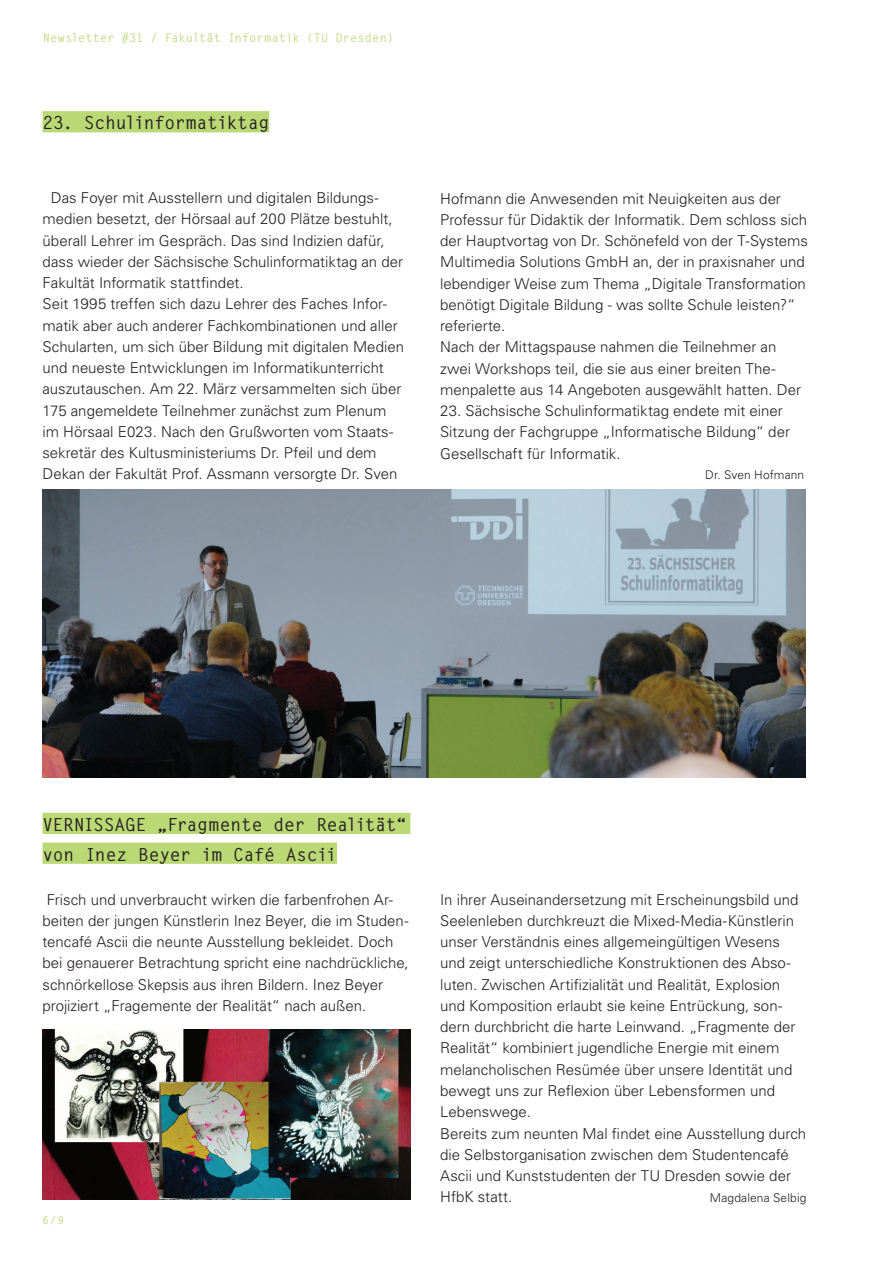
<style>
.page{position:relative;width:893px;height:1263px;background:#fff}
.page>*{position:absolute;margin:0;border:0;box-sizing:border-box;transform-origin:0 0}
.t1{font:700 18px/29.7px "Letter Gothic Std";letter-spacing:-.025em;color:#231f20}
.t2{font:300 15px/21.3px "Univers LT Std";color:#231f20}
.t3{font:700 12px "Letter Gothic Std";letter-spacing:.005em;color:#c1db82}
.t4{font:300 12px "Univers LT Std";letter-spacing:.01em;color:#231f20}
.t5{font:700 10.5px "Letter Gothic Std";color:#bad874}
</style>
<div class="page">
<div style="left:43px;top:111px;width:226px;height:21px;background:#bad874"></div>
<img style="left:43px;top:490px;width:763px;height:287px">
<div style="left:43px;top:813px;width:367px;height:21px;background:#bad874"></div>
<div style="left:43px;top:842px;width:294px;height:22px;background:#bad874"></div>
<img style="left:43px;top:1029px;width:367px;height:170px">
<p class="t3" style="left:43px;top:31px;width:352px">Newsletter #31 / Fakultät Informatik (TU Dresden)</p>
<p class="t1" style="left:43px;top:108px;width:228px">23. Schulinformatiktag</p>
<p class="t2" style="left:43px;top:187px;width:363px;text-indent:8px">Das Foyer mit Ausstellern und digitalen Bildungs&shy;medien besetzt, der Hörsaal auf 200 Plätze bestuhlt, überall Lehrer im Gespräch. Das sind Indizien dafür, dass wieder der Sächsische Schulinformatiktag an der Fakultät Informatik stattfindet.<br>Seit 1995 treffen sich dazu Lehrer des Faches Infor&shy;matik aber auch anderer Fachkombinationen und aller Schularten, um sich über Bildung mit digitalen Medien und neueste Entwicklungen im Informatikunterricht auszutauschen. Am 22. März versammelten sich über 175 angemeldete Teilnehmer zunächst zum Plenum im Hörsaal E023. Nach den Grußworten vom Staats&shy;sekretär des Kultusministeriums Dr. Pfeil und dem Dekan der Fakultät Prof. Assmann versorgte Dr. Sven</p>
<p class="t2" style="left:440px;top:188px;width:369px">Hofmann die Anwesenden mit Neuigkeiten aus der Professur für Didaktik der Informatik. Dem schloss sich der Hauptvortag von Dr. Schönefeld von der T-Systems Multimedia Solutions GmbH an, der in praxisnaher und lebendiger Weise zum Thema „Digitale Transformation benötigt Digitale Bildung - was sollte Schule leisten?“ referierte.<br>Nach der Mittagspause nahmen die Teilnehmer an zwei Workshops teil, die sie aus einer breiten The&shy;menpalette aus 14 Angeboten ausgewählt hatten. Der</p>
<p class="t2" style="left:440px;top:400px;width:351px">23. Sächsische Schulinformatiktag endete mit einer<br>Sitzung der Fachgruppe „Informatische Bildung“ der<br>Gesellschaft für Informatik.</p>
<p class="t4" style="left:705px;top:468px;width:101px">Dr. Sven Hofmann</p>
<p class="t1" style="left:43px;top:810px;width:366px">VERNISSAGE „Fragmente der Realität“ von Inez Beyer im Café Ascii</p>
<p class="t2" style="left:43px;top:889px;width:368px">Frisch und unverbraucht wirken die farbenfrohen Ar&shy;beiten der jungen Künstlerin Inez Beyer, die im Studen&shy;tencafé Ascii die neunte Ausstellung bekleidet. Doch bei genauerer Betrachtung spricht eine nachdrückliche, schnörkellose Skepsis aus ihren Bildern. Inez Beyer projiziert „Fragemente der Realität“ nach außen.</p>
<p class="t2" style="left:440px;top:889px;width:368px">In ihrer Auseinandersetzung mit Erscheinungsbild und Seelenleben durchkreuzt die Mixed-Media-Künstlerin unser Verständnis eines allgemeingültigen Wesens und zeigt unterschiedliche Konstruktionen des Abso&shy;luten. Zwischen Artifizialität und Realität, Explosion und Komposition erlaubt sie keine Entrückung, son&shy;dern durchbricht die harte Leinwand. „Fragmente der Realität“ kombiniert jugendliche Energie mit einem melancholischen Resümée über unsere Identität und bewegt uns zur Reflexion über Lebensformen und Lebenswege.<br>Bereits zum neunten Mal findet eine Ausstellung durch die Selbstorganisation zwischen dem Studentencafé Ascii und Kunststudenten der TU Dresden sowie der HfbK statt.</p>
<p class="t4" style="left:710px;top:1191px;width:98px">Magdalena Selbig</p>
<p class="t5" style="left:43px;top:1213px;width:23px">6/9</p>
</div>
